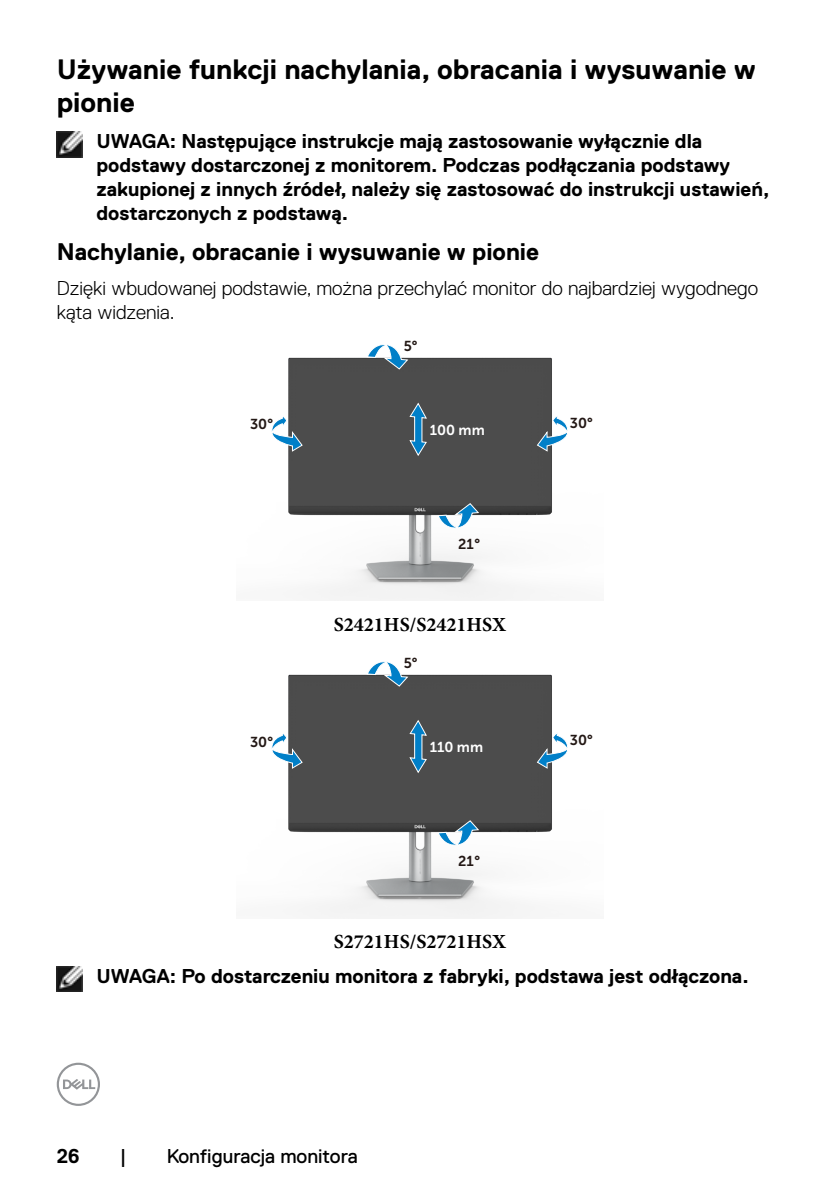
<style>
.page{position:relative;width:840px;height:1191px;background:#fff}
.page>*{position:absolute;margin:0;border:0;box-sizing:border-box;transform-origin:0 0}
.t1{font:700 28px/33.6px "Dell Replica";color:#000}
.t2{font:700 24px "Dell Replica";color:#000}
.t3{font:700 20px/24px "Dell Replica";color:#000}
.t4{font:300 20px/24px "Dell Replica";color:#000}
.t5{font:700 20px "Minion Pro";color:#000}
.t6{font:20px "Dell Replica";color:#000}
.t7{font:14.4px "Museo Sans For Dell 700";color:#231815}
.t8{font:14.4px "Museo Sans For Dell 700";color:#fff}
</style>
<div class="page">
<svg style="left:57px;top:1062px;width:43px;height:44px"></svg>
<img style="left:57px;top:132px;width:25px;height:25px">
<img style="left:288px;top:357px;width:264px;height:243px">
<svg style="left:408px;top:401px;width:19px;height:56px"></svg>
<svg style="left:366px;top:344px;width:43px;height:26px"></svg>
<svg style="left:535px;top:357px;width:33px;height:95px"></svg>
<svg style="left:271px;top:357px;width:32px;height:95px"></svg>
<svg style="left:437px;top:502px;width:43px;height:28px"></svg>
<img style="left:288px;top:674px;width:264px;height:244px">
<svg style="left:408px;top:719px;width:19px;height:55px"></svg>
<svg style="left:366px;top:661px;width:43px;height:26px"></svg>
<svg style="left:535px;top:674px;width:33px;height:95px"></svg>
<svg style="left:271px;top:674px;width:32px;height:95px"></svg>
<svg style="left:437px;top:819px;width:43px;height:28px"></svg>
<img style="left:57px;top:966px;width:25px;height:25px">
<h1 class="t1" style="left:57px;top:52px;width:700px">Używanie funkcji nachylania, obracania i wysuwanie w pionie</h1>
<p class="t3" style="left:96px;top:129px;width:674px">UWAGA: Następujące instrukcje mają zastosowanie wyłącznie dla podstawy dostarczonej z monitorem. Podczas podłączania podstawy zakupionej z innych źródeł, należy się zastosować do instrukcji ustawień, dostarczonych z podstawą.</p>
<p class="t2" style="left:57px;top:238px;width:483px">Nachylanie, obracanie i wysuwanie w pionie</p>
<p class="t4" style="left:57px;top:276px;width:702px">Dzięki wbudowanej podstawie, można przechylać monitor do najbardziej wygodnego kąta widzenia.</p>
<p class="t7" style="left:403px;top:338px;width:15px">5°</p>
<p class="t7" style="left:250px;top:416px;width:24px">30°</p>
<p class="t7" style="left:569px;top:415px;width:24px">30°</p>
<p class="t8" style="left:429px;top:422px;width:57px">100 mm</p>
<p class="t7" style="left:458px;top:536px;width:24px">21°</p>
<p class="t5" style="left:333px;top:610px;width:174px">S2421HS/S2421HSX</p>
<p class="t7" style="left:403px;top:655px;width:15px">5°</p>
<p class="t7" style="left:250px;top:733px;width:24px">30°</p>
<p class="t7" style="left:569px;top:732px;width:24px">30°</p>
<p class="t8" style="left:429px;top:739px;width:55px">110 mm</p>
<p class="t7" style="left:458px;top:853px;width:24px">21°</p>
<p class="t5" style="left:333px;top:927px;width:174px">S2721HS/S2721HSX</p>
<p class="t3" style="left:96px;top:964px;width:653px">UWAGA: Po dostarczeniu monitora z fabryki, podstawa jest odłączona.</p>
<p class="t3" style="left:57px;top:1143px;width:24px">26</p>
<p class="t6" style="left:120px;top:1144px;width:8px">|</p>
<p class="t6" style="left:166px;top:1144px;width:192px">Konfiguracja monitora</p>
</div>
